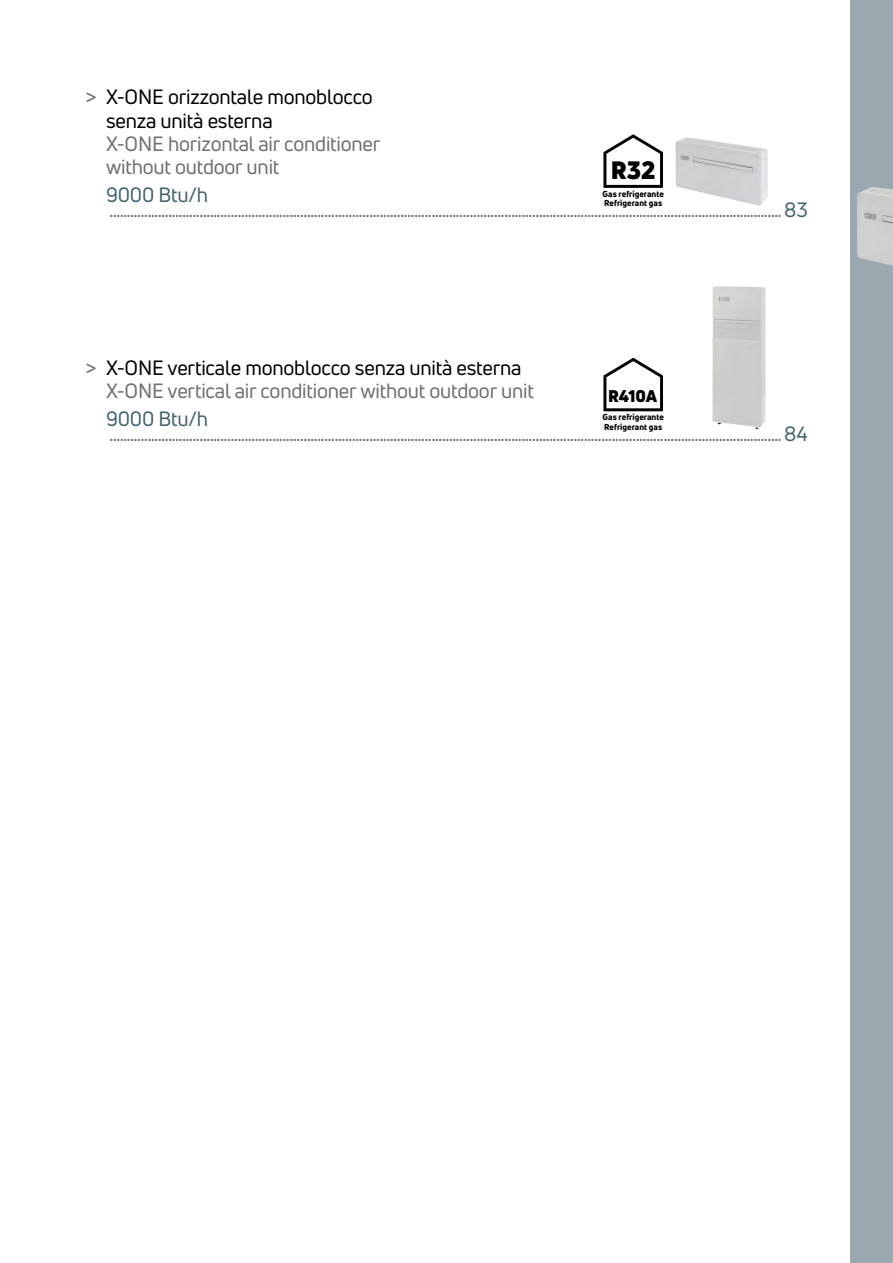
<style>
.page{position:relative;width:893px;height:1263px;background:#fff}
.page>*{position:absolute;margin:0;border:0;box-sizing:border-box;transform-origin:0 0}
.t1{font:900 24.6px "Uni Neue";color:#000}
.t2{font:20.25px/23.2px "Uni Neue";letter-spacing:-.01em;color:#706f6f}
.t3{font:20.25px/23.2px "Uni Neue";letter-spacing:-.01em;color:#000}
.t4{font:900 16.65px "Uni Neue";letter-spacing:-.005em;color:#000}
.t5{font:800 8.55px/9.3px "Uni Neue";color:#000}
.s1{color:#706f6f}
.s2{color:#42636d}
.s3{color:#000}
</style>
<div class="page">
<div style="left:850px;top:0;width:43px;height:1263px;background:#9aa8b0"></div>
<img style="left:857px;top:187px;width:36px;height:79px">
<svg style="left:603px;top:358px;width:60px;height:53px"></svg>
<svg style="left:603px;top:134px;width:60px;height:54px"></svg>
<img style="left:712px;top:286px;width:53px;height:143px">
<img style="left:675px;top:137px;width:93px;height:69px">
<p class="t3" style="left:106px;top:85px;width:268px;text-indent:-21px"><span class="s1">&gt;</span> X-ONE orizzontale monoblocco senza unità esterna</p>
<p class="t2" style="left:106px;top:132px;width:276px">X-ONE horizontal air conditioner without outdoor unit</p>
<p class="t2" style="left:106px;top:187px;width:703px;line-height:15px"><span class="s2">9000 Btu/h </span>..................................................................................................................................................................................................<span class="s2">83</span></p>
<p class="t1" style="left:611px;top:153px;width:46px">R32</p>
<p class="t5" style="left:603px;top:189px;width:63px">Gas refrigerante<br>Refrigerant gas</p>
<p class="t2" style="left:106px;top:356px;width:429px;text-indent:-21px">&gt; <span class="s3">X-ONE verticale monoblocco senza unità esterna<br></span>X-ONE vertical air conditioner without outdoor unit</p>
<p class="t2" style="left:106px;top:411px;width:703px;line-height:15px"><span class="s2">9000 Btu/h </span>.................................................................................................................................................................................................. <span class="s2">84</span></p>
<p class="t4" style="left:608px;top:384px;width:51px">R410A</p>
<p class="t5" style="left:603px;top:412px;width:63px">Gas refrigerante<br>Refrigerant gas</p>
</div>
